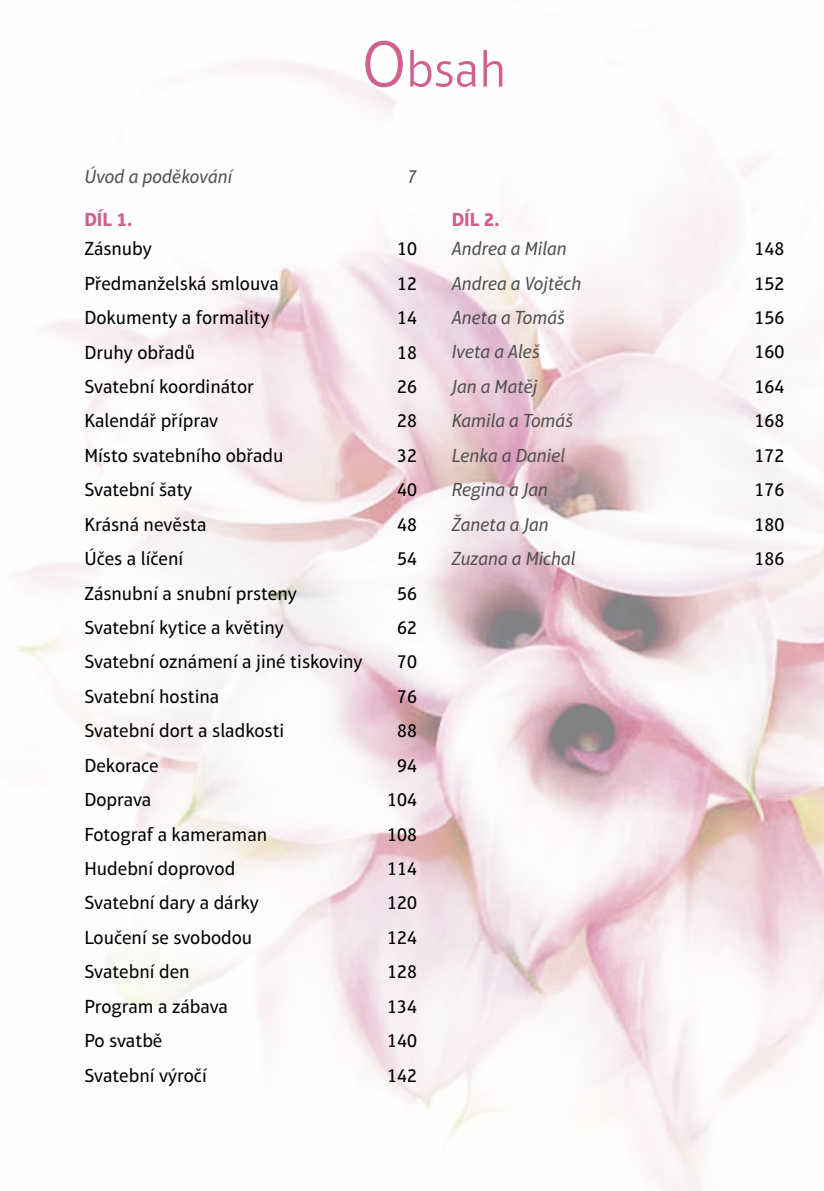
<style>
.page{position:relative;width:824px;height:1191px;background:#fff}
.page>*{position:absolute;margin:0;border:0;box-sizing:border-box;transform-origin:0 0}
.t1{font:300 50.75px "Aptifer Sans LT Pro";color:#cf608f}
.t2{font:19.25px "Aptifer Sans LT Pro";color:#000}
.t3{font:italic 19.25px "Aptifer Sans LT Pro";color:#505050}
.t4{font:700 19.25px "Aptifer Sans LT Pro";color:#cf608f}
.s1{font-size:66.5px}
</style>
<div class="page">
<img style="left:13px;top:61px;width:810px;height:1130px">
<h1 class="t1" style="left:362px;top:41px;width:146px"><span class="s1">O</span>bsah</h1>
<p class="t3" style="left:84px;top:166px;width:149px">Úvod a poděkování</p>
<p class="t3" style="left:407px;top:166px;width:11px">7</p>
<p class="t4" style="left:84px;top:208px;width:49px">DÍL 1.</p>
<p class="t2" style="left:84px;top:238px;width:69px">Zásnuby</p>
<p class="t2" style="left:397px;top:238px;width:21px">10</p>
<p class="t2" style="left:84px;top:272px;width:196px">Předmanželská smlouva</p>
<p class="t2" style="left:397px;top:272px;width:21px">12</p>
<p class="t2" style="left:84px;top:306px;width:187px">Dokumenty a formality</p>
<p class="t2" style="left:397px;top:306px;width:21px">14</p>
<p class="t2" style="left:84px;top:341px;width:112px">Druhy obřadů</p>
<p class="t2" style="left:397px;top:341px;width:21px">18</p>
<p class="t2" style="left:84px;top:375px;width:171px">Svatební koordinátor</p>
<p class="t2" style="left:397px;top:375px;width:21px">26</p>
<p class="t2" style="left:84px;top:410px;width:135px">Kalendář příprav</p>
<p class="t2" style="left:397px;top:410px;width:21px">28</p>
<p class="t2" style="left:84px;top:444px;width:201px">Místo svatebního obřadu</p>
<p class="t2" style="left:397px;top:444px;width:21px">32</p>
<p class="t2" style="left:84px;top:479px;width:109px">Svatební šaty</p>
<p class="t2" style="left:397px;top:479px;width:21px">40</p>
<p class="t2" style="left:84px;top:513px;width:124px">Krásná nevěsta</p>
<p class="t2" style="left:397px;top:513px;width:21px">48</p>
<p class="t2" style="left:84px;top:547px;width:100px">Účes a líčení</p>
<p class="t2" style="left:397px;top:547px;width:21px">54</p>
<p class="t2" style="left:84px;top:582px;width:214px">Zásnubní a snubní prsteny</p>
<p class="t2" style="left:397px;top:582px;width:21px">56</p>
<p class="t2" style="left:84px;top:616px;width:201px">Svatební kytice a květiny</p>
<p class="t2" style="left:397px;top:616px;width:21px">62</p>
<p class="t2" style="left:84px;top:651px;width:279px">Svatební oznámení a jiné tiskoviny</p>
<p class="t2" style="left:397px;top:651px;width:21px">70</p>
<p class="t2" style="left:84px;top:685px;width:136px">Svatební hostina</p>
<p class="t2" style="left:397px;top:685px;width:21px">76</p>
<p class="t2" style="left:84px;top:720px;width:201px">Svatební dort a sladkosti</p>
<p class="t2" style="left:397px;top:720px;width:21px">88</p>
<p class="t2" style="left:84px;top:754px;width:76px">Dekorace</p>
<p class="t2" style="left:397px;top:754px;width:21px">94</p>
<p class="t2" style="left:84px;top:788px;width:68px">Doprava</p>
<p class="t2" style="left:387px;top:788px;width:31px">104</p>
<p class="t2" style="left:84px;top:823px;width:184px">Fotograf a kameraman</p>
<p class="t2" style="left:387px;top:823px;width:31px">108</p>
<p class="t2" style="left:84px;top:857px;width:152px">Hudební doprovod</p>
<p class="t2" style="left:387px;top:857px;width:31px">114</p>
<p class="t2" style="left:84px;top:892px;width:176px">Svatební dary a dárky</p>
<p class="t2" style="left:387px;top:892px;width:31px">120</p>
<p class="t2" style="left:84px;top:926px;width:169px">Loučení se svobodou</p>
<p class="t2" style="left:387px;top:926px;width:31px">124</p>
<p class="t2" style="left:84px;top:960px;width:107px">Svatební den</p>
<p class="t2" style="left:387px;top:960px;width:31px">128</p>
<p class="t2" style="left:84px;top:995px;width:145px">Program a zábava</p>
<p class="t2" style="left:387px;top:995px;width:31px">134</p>
<p class="t2" style="left:84px;top:1029px;width:80px">Po svatbě</p>
<p class="t2" style="left:387px;top:1029px;width:31px">140</p>
<p class="t2" style="left:84px;top:1064px;width:124px">Svatební výročí</p>
<p class="t2" style="left:387px;top:1064px;width:31px">142</p>
<p class="t4" style="left:451px;top:207px;width:49px">DÍL 2.</p>
<p class="t3" style="left:451px;top:238px;width:116px">Andrea a Milan</p>
<p class="t2" style="left:754px;top:238px;width:31px">148</p>
<p class="t3" style="left:451px;top:272px;width:131px">Andrea a Vojtěch</p>
<p class="t2" style="left:754px;top:272px;width:31px">152</p>
<p class="t3" style="left:451px;top:306px;width:115px">Aneta a Tomáš</p>
<p class="t2" style="left:754px;top:306px;width:31px">156</p>
<p class="t3" style="left:451px;top:341px;width:90px">Iveta a Aleš</p>
<p class="t2" style="left:754px;top:341px;width:31px">160</p>
<p class="t3" style="left:451px;top:375px;width:87px">Jan a Matěj</p>
<p class="t2" style="left:754px;top:375px;width:31px">164</p>
<p class="t3" style="left:451px;top:410px;width:123px">Kamila a Tomáš</p>
<p class="t2" style="left:754px;top:410px;width:31px">168</p>
<p class="t3" style="left:451px;top:444px;width:115px">Lenka a Daniel</p>
<p class="t2" style="left:754px;top:444px;width:31px">172</p>
<p class="t3" style="left:451px;top:479px;width:98px">Regina a Jan</p>
<p class="t2" style="left:754px;top:479px;width:31px">176</p>
<p class="t3" style="left:451px;top:513px;width:98px">Žaneta a Jan</p>
<p class="t2" style="left:754px;top:513px;width:31px">180</p>
<p class="t3" style="left:451px;top:547px;width:125px">Zuzana a Michal</p>
<p class="t2" style="left:754px;top:547px;width:31px">186</p>
</div>
